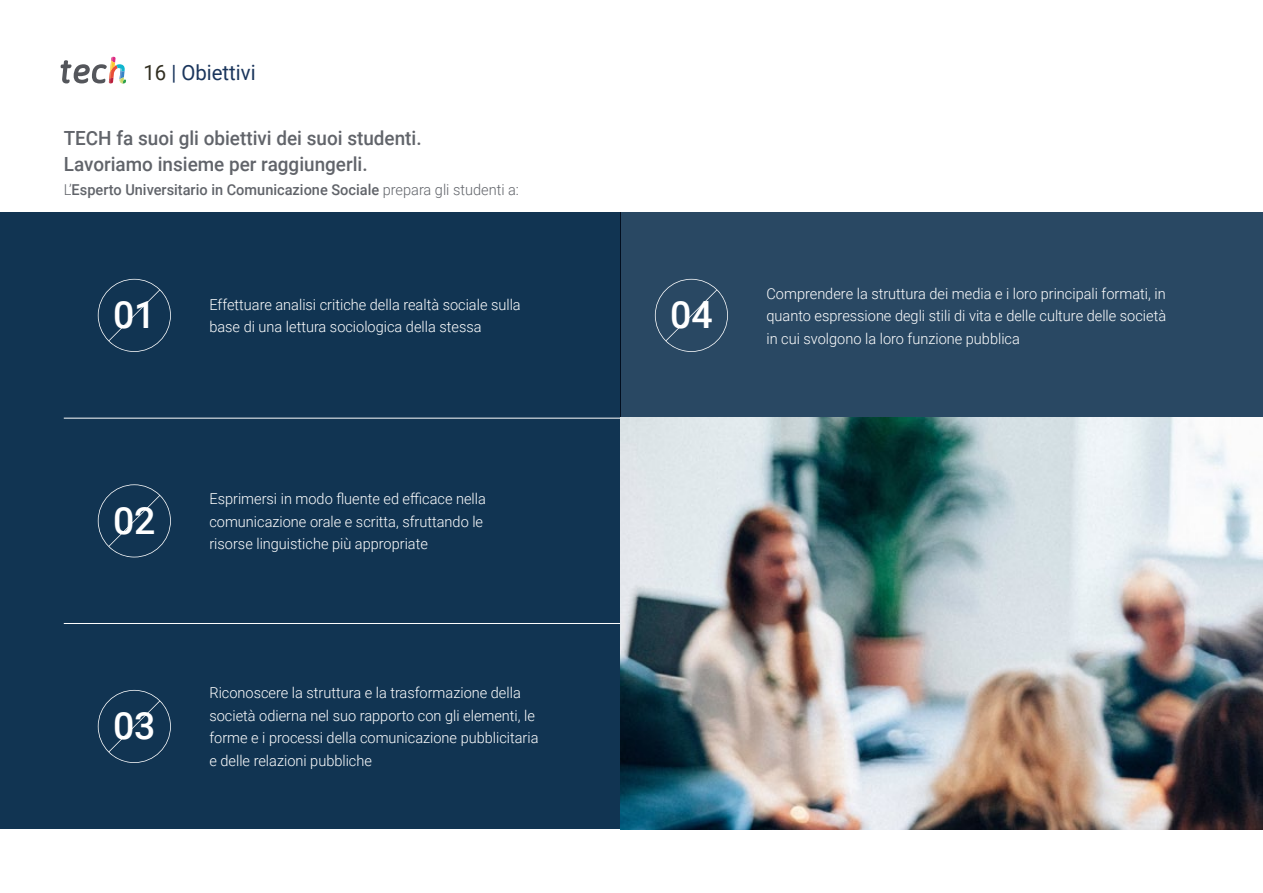
<style>
.page{position:relative;width:1263px;height:893px;background:#fff}
.page>*{position:absolute;margin:0;border:0;box-sizing:border-box;transform-origin:0 0}
.t1{font:500 37.5px "Roboto";color:#fff}
.t2{font:21px "Roboto";color:#1a355c}
.t3{font:500 19.5px/25.5px "Roboto";color:#61646a}
.t4{font:300 15px/22.5px "Roboto";color:#fff}
.t5{font:500 15px "Roboto";color:#61646a}
.s1{color:#312e20}
.s2{font-weight:300}
</style>
<div class="page">
<div style="left:0;top:213px;width:621px;height:616px;background:#113452"></div>
<div style="left:621px;top:213px;width:642px;height:616px;background:#294863"></div>
<hr style="left:64px;top:418px;width:1199px;height:1px;background:#fff">
<hr style="left:64px;top:623px;width:1199px;height:1px;background:#fff">
<svg style="left:61px;top:57px;width:65px;height:27px"></svg>
<svg style="left:98px;top:279px;width:73px;height:73px"></svg>
<svg style="left:98px;top:690px;width:73px;height:73px"></svg>
<svg style="left:98px;top:484px;width:73px;height:73px"></svg>
<svg style="left:655px;top:279px;width:73px;height:73px"></svg>
<img style="left:621px;top:418px;width:642px;height:411px">
<h2 class="t2" style="left:144px;top:57px;width:114px"><span class="s1">16</span> | Obiettivi</h2>
<h3 class="t3" style="left:64px;top:125px;width:359px">TECH fa suoi gli obiettivi dei suoi studenti.<br>Lavoriamo insieme per raggiungerli.</h3>
<p class="t5" style="left:64px;top:179px;width:457px"><span class="s2">L’</span>Esperto Universitario in Comunicazione Sociale <span class="s2">prepara gli studenti a:</span></p>
<h1 class="t1" style="left:113px;top:288px;width:44px">01</h1>
<p class="t4" style="left:209px;top:293px;width:313px">Effettuare analisi critiche della realtà sociale sulla</p>
<p class="t4" style="left:209px;top:315px;width:274px">base di una lettura sociologica della stessa</p>
<h1 class="t1" style="left:113px;top:494px;width:44px">02</h1>
<h1 class="t1" style="left:113px;top:699px;width:44px">03</h1>
<p class="t4" style="left:209px;top:487px;width:278px">Esprimersi in modo fluente ed efficace nella comunicazione orale e scritta, sfruttando le risorse linguistiche più appropriate</p>
<p class="t4" style="left:209px;top:681px;width:331px">Riconoscere la struttura e la trasformazione della società odierna nel suo rapporto con gli elementi, le forme e i processi della comunicazione pubblicitaria e delle relazioni pubbliche</p>
<h1 class="t1" style="left:670px;top:288px;width:44px">04</h1>
<p class="t4" style="left:766px;top:281px;width:401px;text-align:justify">Comprendere la struttura dei media e i loro principali formati, in quanto espressione degli stili di vita e delle culture delle società in cui svolgono la loro funzione pubblica</p>
</div>
